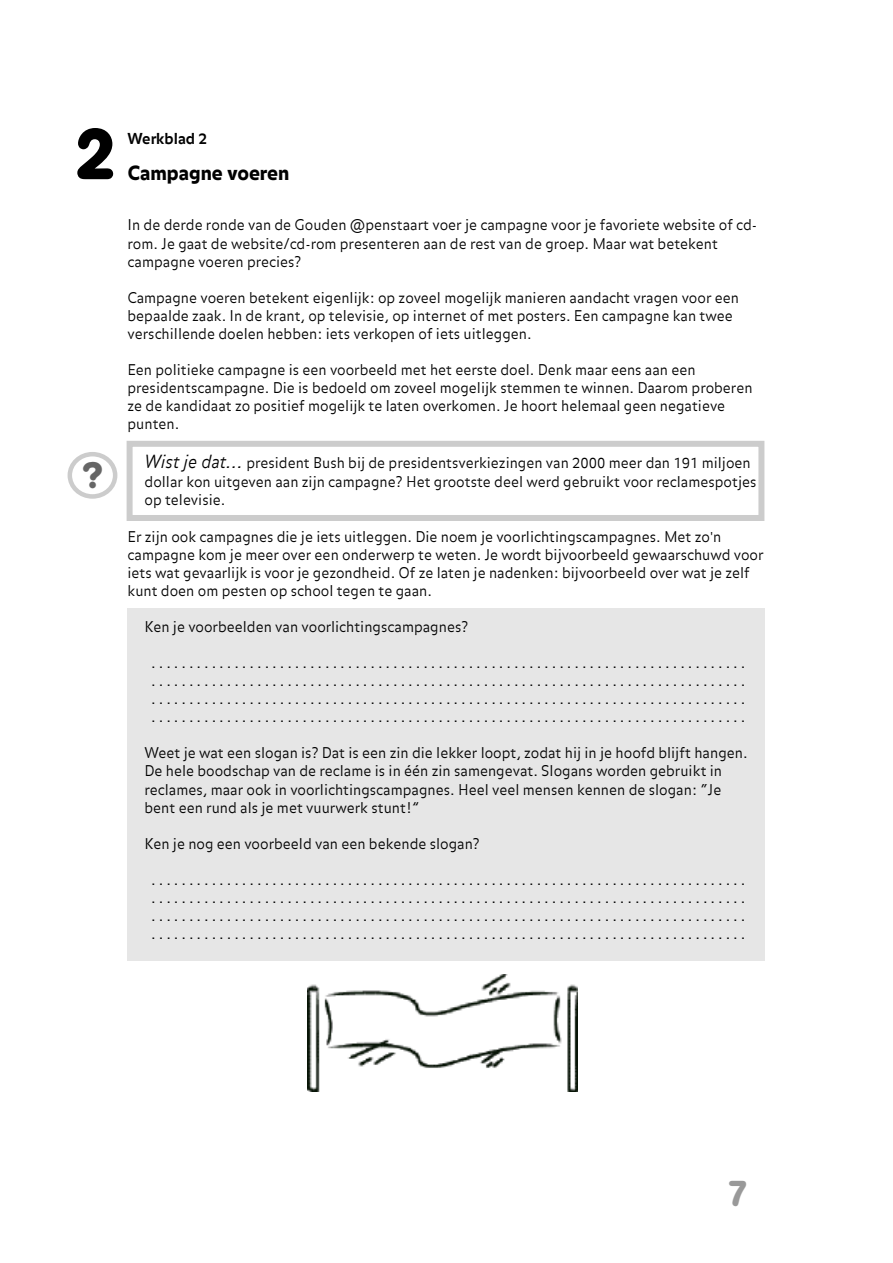
<style>
.page{position:relative;width:893px;height:1263px;background:#fff}
.page>*{position:absolute;margin:0;border:0;box-sizing:border-box;transform-origin:0 0}
.t1{font:700 72px "AG Book Rounded";color:#000}
.t2{font:700 36px "AG Book Rounded";color:#999}
.t3{font:700 36px "AG Book Rounded";color:#666}
.t4{font:900 19.5px "Balance";color:#000}
.t5{font:700 15px "Balance";color:#000}
.t6{font:300 14.7px/18px "Balance";color:#000}
.s1{font-style:italic;font-size:18px}
</style>
<div class="page">
<div style="left:128px;top:608px;width:637px;height:353px;background:#e6e6e6"></div>
<svg style="left:68px;top:452px;width:49px;height:47px"></svg>
<div style="left:127px;top:441px;width:637px;height:80px;border:6px solid #ccc"></div>
<img style="left:307px;top:975px;width:270px;height:117px">
<h1 class="t1" style="left:75px;top:128px;width:44px">2</h1>
<h2 class="t3" style="left:82px;top:462px;width:22px">?</h2>
<p class="t5" style="left:128px;top:130px;width:81px">Werkblad 2</p>
<h3 class="t4" style="left:128px;top:166px;width:163px">Campagne voeren</h3>
<p class="t6" style="left:128px;top:216px;width:631px">In de derde ronde van de Gouden @penstaart voer je campagne voor je favoriete website of cd&shy;rom. Je gaat de website/cd-rom presenteren aan de rest van de groep. Maar wat betekent campagne voeren precies?</p>
<p class="t6" style="left:128px;top:289px;width:613px">Campagne voeren betekent eigenlijk: op zoveel mogelijk manieren aandacht vragen voor een bepaalde zaak. In de krant, op televisie, op internet of met posters. Een campagne kan twee verschillende doelen hebben: iets verkopen of iets uitleggen.</p>
<p class="t6" style="left:128px;top:361px;width:626px">Een politieke campagne is een voorbeeld met het eerste doel. Denk maar eens aan een presidentscampagne. Die is bedoeld om zoveel mogelijk stemmen te winnen. Daarom proberen ze de kandidaat zo positief mogelijk te laten overkomen. Je hoort helemaal geen negatieve punten.</p>
<p class="t6" style="left:145px;top:454px;width:613px;line-height:18.6px"><span class="s1">Wist je dat...</span> president Bush bij de presidentsverkiezingen van 2000 meer dan 191 miljoen dollar kon uitgeven aan zijn campagne? Het grootste deel werd gebruikt voor reclamespotjes op televisie.</p>
<p class="t6" style="left:128px;top:527px;width:638px">Er zijn ook campagnes die je iets uitleggen. Die noem je voorlichtingscampagnes. Met zo'n campagne kom je meer over een onderwerp te weten. Je wordt bijvoorbeeld gewaarschuwd voor iets wat gevaarlijk is voor je gezondheid. Of ze laten je nadenken: bijvoorbeeld over wat je zelf kunt doen om pesten op school tegen te gaan.</p>
<p class="t6" style="left:145px;top:618px;width:325px">Ken je voorbeelden van voorlichtingscampagnes?</p>
<p class="t6" style="left:151px;top:654px;width:596px;text-align:justify">. . . . . . . . . . . . . . . . . . . . . . . . . . . . . . . . . . . . . . . . . . . . . . . . . . . . . . . . . . . . . . . . . . . . . . . . . . . . . . . . . . . . . . . . . . . . . . . . . . . . . . . . . . . . . . . . . . . . . . . . . . . . . . . . . . . . . . . . . . . . . . . . . . . . . . . . . . . . . . . . . . . . . . . . . . . . . . . . . . . . . . . . . . . . . . . . . . . . . . . . . . . . . . . . . . . . . . . . . . . . . . . . . . . . . . . . . . . . . . . . . . . . . . . . . . . . . . . . . . . . . . . . . . . . . . . . . . . . . . . . . . . . . . . . . . . . . . . . . . . . . . . . . . . . . . . . . . . .</p>
<p class="t6" style="left:145px;top:744px;width:604px">Weet je wat een slogan is? Dat is een zin die lekker loopt, zodat hij in je hoofd blijft hangen.<br>De hele boodschap van de reclame is in één zin samengevat. Slogans worden gebruikt in reclames, maar ook in voorlichtingscampagnes. Heel veel mensen kennen de slogan: “Je bent een rund als je met vuurwerk stunt!”</p>
<p class="t6" style="left:145px;top:835px;width:337px">Ken je nog een voorbeeld van een bekende slogan?</p>
<p class="t6" style="left:151px;top:871px;width:596px;text-align:justify">. . . . . . . . . . . . . . . . . . . . . . . . . . . . . . . . . . . . . . . . . . . . . . . . . . . . . . . . . . . . . . . . . . . . . . . . . . . . . . . . . . . . . . . . . . . . . . . . . . . . . . . . . . . . . . . . . . . . . . . . . . . . . . . . . . . . . . . . . . . . . . . . . . . . . . . . . . . . . . . . . . . . . . . . . . . . . . . . . . . . . . . . . . . . . . . . . . . . . . . . . . . . . . . . . . . . . . . . . . . . . . . . . . . . . . . . . . . . . . . . . . . . . . . . . . . . . . . . . . . . . . . . . . . . . . . . . . . . . . . . . . . . . . . . . . . . . . . . . . . . . . . . . . . . . . . . . . . .</p>
<h2 class="t2" style="left:727px;top:1180px;width:23px">7</h2>
</div>
